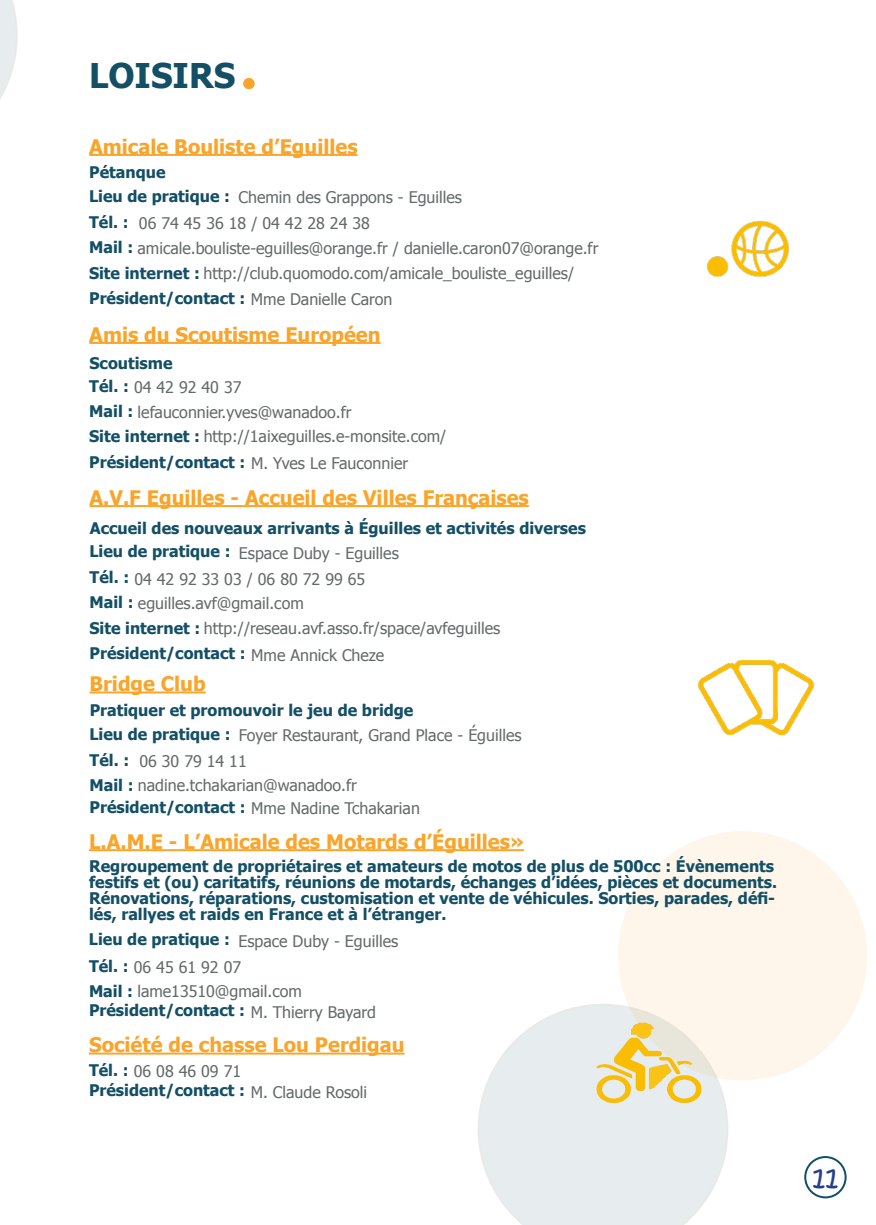
<style>
.page{position:relative;width:876px;height:1225px;background:#fff}
.page>*{position:absolute;margin:0;border:0;box-sizing:border-box;transform-origin:0 0}
.t1{font:700 34px "Tahoma";color:#134f65}
.t2{font:28px "Kristen ITC";color:#253f8e}
.t3{font:700 20px "Tahoma";color:#f9a42a}
.t4{font:700 16px/16px "Tahoma";color:#134f65}
.t5{font:16px "Tahoma";color:#646969}
.s1{font-weight:700;color:#134f65}
.s2{font-weight:400;color:#646969}
</style>
<div class="page">
<div style="left:804px;top:1156px;width:43px;height:42px;border:2px solid #134f65;border-radius:50%"></div>
<svg style="left:0;top:0;width:18px;height:99px"></svg>
<svg style="left:478px;top:1011px;width:250px;height:214px"></svg>
<div style="left:618px;top:831px;width:249px;height:249px;background:#fef6ea;border-radius:50%"></div>
<div style="left:243px;top:78px;width:12px;height:11px;background:#f9a42a;border-radius:50%"></div>
<hr style="left:89px;top:154px;width:269px;height:2px;background:#f9a42a">
<hr style="left:89px;top:342px;width:292px;height:2px;background:#f9a42a">
<hr style="left:90px;top:505px;width:439px;height:2px;background:#f9a42a">
<hr style="left:90px;top:691px;width:116px;height:2px;background:#f9a42a">
<hr style="left:89px;top:849px;width:435px;height:2px;background:#f9a42a">
<hr style="left:89px;top:1052px;width:316px;height:2px;background:#f9a42a">
<img style="left:707px;top:221px;width:82px;height:56px">
<img style="left:561px;top:995px;width:195px;height:141px">
<img style="left:698px;top:660px;width:116px;height:76px">
<p class="t1" style="left:89px;top:52px;width:148px">LOISIRS</p>
<p class="t3" style="left:89px;top:132px;width:270px">Amicale Bouliste d’Eguilles</p>
<p class="t4" style="left:89px;top:163px;width:78px">Pétanque</p>
<p class="t5" style="left:139px;top:212px;width:232px">06 74 45 36 18 / 04 42 28 24 38</p>
<p class="t5" style="left:89px;top:237px;width:511px"><span class="s1">Mail :</span> amicale.bouliste-eguilles@orange.fr / danielle.caron07@orange.fr</p>
<p class="t4" style="left:89px;top:187px;width:143px">Lieu de pratique :</p>
<p class="t5" style="left:239px;top:187px;width:225px">Chemin des Grappons - Eguilles</p>
<p class="t4" style="left:89px;top:213px;width:41px">Tél. :</p>
<p class="t5" style="left:89px;top:262px;width:487px"><span class="s1">Site internet :</span> http://club.quomodo.com/amicale_bouliste_eguilles/</p>
<p class="t4" style="left:89px;top:289px;width:305px">Président/contact : <span class="s2">Mme Danielle Caron</span></p>
<p class="t3" style="left:89px;top:320px;width:293px">Amis du Scoutisme Européen</p>
<p class="t4" style="left:89px;top:354px;width:85px">Scoutisme</p>
<p class="t5" style="left:89px;top:376px;width:154px"><span class="s1">Tél. :</span> 04 42 92 40 37</p>
<p class="t5" style="left:89px;top:401px;width:264px"><span class="s1">Mail :</span> lefauconnier.yves@wanadoo.fr</p>
<p class="t4" style="left:89px;top:453px;width:320px">Président/contact : <span class="s2">M. Yves Le Fauconnier</span></p>
<p class="t5" style="left:89px;top:426px;width:359px"><span class="s1">Site internet :</span> http://1aixeguilles.e-monsite.com/</p>
<p class="t3" style="left:90px;top:483px;width:441px">A.V.F Eguilles - Accueil des Villes Françaises</p>
<p class="t4" style="left:90px;top:519px;width:498px">Accueil des nouveaux arrivants à Éguilles et activités diverses</p>
<p class="t5" style="left:90px;top:568px;width:277px"><span class="s1">Tél. :</span> 04 42 92 33 03 / 06 80 72 99 65</p>
<p class="t5" style="left:90px;top:592px;width:216px"><span class="s1">Mail :</span> eguilles.avf@gmail.com</p>
<p class="t4" style="left:90px;top:644px;width:296px">Président/contact : <span class="s2">Mme Annick Cheze</span></p>
<p class="t4" style="left:89px;top:542px;width:143px">Lieu de pratique :</p>
<p class="t5" style="left:239px;top:542px;width:161px">Espace Duby - Eguilles</p>
<p class="t5" style="left:89px;top:617px;width:412px"><span class="s1">Site internet :</span> http://reseau.avf.asso.fr/space/avfeguilles</p>
<p class="t3" style="left:90px;top:670px;width:118px">Bridge Club</p>
<p class="t4" style="left:90px;top:701px;width:325px">Pratiquer et promouvoir le jeu de bridge</p>
<p class="t5" style="left:139px;top:750px;width:109px">06 30 79 14 11</p>
<p class="t5" style="left:90px;top:774px;width:269px"><span class="s1">Mail :</span> nadine.tchakarian@wanadoo.fr</p>
<p class="t4" style="left:89px;top:724px;width:143px">Lieu de pratique :</p>
<p class="t5" style="left:239px;top:724px;width:284px">Foyer Restaurant, Grand Place - Éguilles</p>
<p class="t4" style="left:90px;top:751px;width:41px">Tél. :</p>
<p class="t5" style="left:90px;top:798px;width:332px"><span class="s1">Président/contact :</span> Mme Nadine Tchakarian</p>
<p class="t3" style="left:89px;top:827px;width:437px">L.A.M.E - L’Amicale des Motards d’Éguilles»</p>
<p class="t4" style="left:89px;top:857px;width:689px">Regroupement de propriétaires et amateurs de motos de plus de 500cc : Évènements festifs et (ou) caritatifs, réunions de motards, échanges d’idées, pièces et documents.<br>Rénovations, réparations, customisation et vente de véhicules. Sorties, parades, défi&shy;lés, rallyes et raids en France et à l’étranger.</p>
<p class="t5" style="left:89px;top:956px;width:154px"><span class="s1">Tél. :</span> 06 45 61 92 07</p>
<p class="t5" style="left:89px;top:980px;width:214px"><span class="s1">Mail :</span> lame13510@gmail.com</p>
<p class="t4" style="left:89px;top:1001px;width:289px">Président/contact : <span class="s2">M. Thierry Bayard</span></p>
<p class="t4" style="left:89px;top:930px;width:143px">Lieu de pratique :</p>
<p class="t5" style="left:238px;top:930px;width:161px">Espace Duby - Eguilles</p>
<p class="t3" style="left:89px;top:1031px;width:317px">Société de chasse Lou Perdigau</p>
<p class="t5" style="left:89px;top:1060px;width:154px"><span class="s1">Tél. :</span> 06 08 46 09 71</p>
<p class="t4" style="left:89px;top:1081px;width:280px">Président/contact : <span class="s2">M. Claude Rosoli</span></p>
<h2 class="t2" style="left:812px;top:1159px;width:27px">11</h2>
</div>
